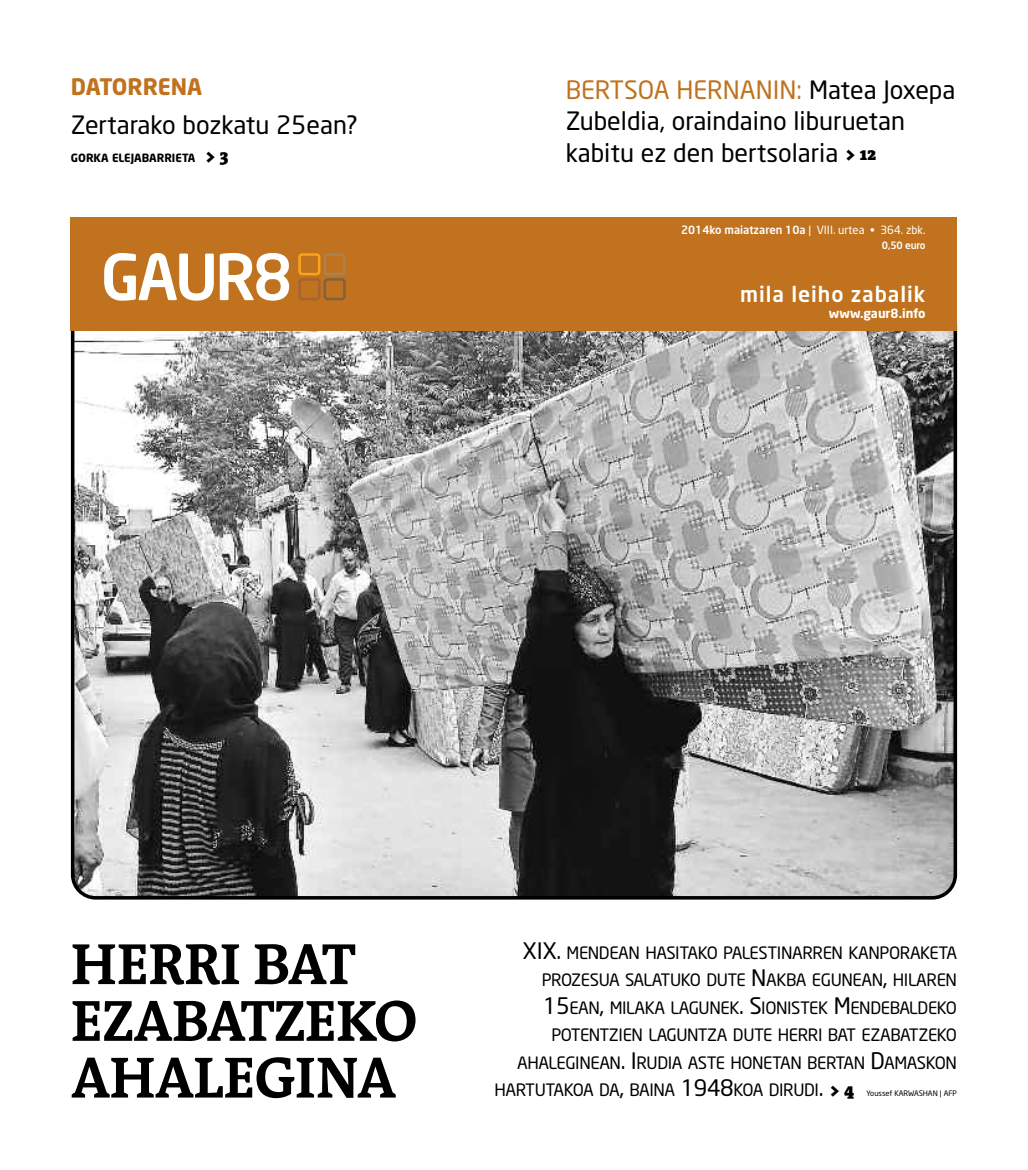
<style>
.page{position:relative;width:1028px;height:1170px;background:#fff}
.page>*{position:absolute;margin:0;border:0;box-sizing:border-box;transform-origin:0 0}
.t1{font:700 58.75px/56.8px "The Antiqua B7";letter-spacing:-.015em;color:#000}
.t2{font:25px/31.2px "Neo Sans";color:#000}
.t3{font:700 22.5px "Neo Sans";letter-spacing:-.01em;color:#c0721e}
.t4{font:500 21.25px "Neo Sans";letter-spacing:.045em;color:#fff}
.t5{font:16.88px "Neo Sans";letter-spacing:-.025em;color:#000}
.t6{font:700 12.5px "Neo Sans";color:#fff}
.t7{font:11.25px "Neo Sans";color:#fff}
.t8{font:700 11.25px "Neo Sans";color:#000}
.t9{font:500 10px "Neo Sans";letter-spacing:-.02em;color:#fff}
.t10{font:7.5px "Neo Sans";color:#000}
.s1{font-family:"The Antiqua B9";font-weight:900;font-size:17.5px}
.s2{color:#c0721e}
.s3{font-weight:500}
.s4{font-size:22.5px}
</style>
<div class="page">
<svg style="left:71px;top:330px;width:886px;height:569px;background:#959595"></svg>
<div style="left:71px;top:217px;width:886px;height:113px;background:#c0721e"></div>
<svg style="left:104px;top:253px;width:110px;height:47px"></svg>
<svg style="left:220px;top:253px;width:69px;height:47px"></svg>
<div style="left:123px;top:276px;width:13px;height:6px;background:#fff"></div>
<div style="left:298px;top:278px;width:22px;height:22px;border:3px solid #a76433;border-radius:3px"></div>
<div style="left:298px;top:253px;width:22px;height:22px;border:3px solid #f9a51b;border-radius:3px"></div>
<div style="left:323px;top:278px;width:23px;height:22px;border:3px solid #816043;border-radius:3px"></div>
<div style="left:323px;top:253px;width:23px;height:22px;border:3px solid #a68351;border-radius:3px"></div>
<h3 class="t3" style="left:71px;top:78px;width:133px">DATORRENA</h3>
<h2 class="t2" style="left:71px;top:111px;width:289px">Zertarako bozkatu 25ean?</h2>
<p class="t8" style="left:71px;top:153px;width:159px">GORKA ELEJABARRIETA <span class="s1">&gt; 3</span></p>
<h2 class="t2" style="left:565px;top:77px;width:391px"><span class="s2">BERTSOA HERNANIN:</span> Matea Joxepa<br>Zubeldia, oraindaino liburuetan kabitu ez den bertsolaria <span class="s1">&gt; 12</span></h2>
<p class="t7" style="left:681px;top:225px;width:246px"><span class="s3">2014ko maiatzaren 10a</span> | VIII. urtea • 364. zbk.</p>
<p class="t9" style="left:882px;top:242px;width:45px">0,50 euro</p>
<p class="t4" style="left:740px;top:285px;width:187px">mila leiho zabalik</p>
<p class="t6" style="left:829px;top:308px;width:98px">www.gaur8.info</p>
<h1 class="t1" style="left:71px;top:942px;width:348px">HERRI BAT<br>EZABATZEKO<br>AHALEGINA</h1>
<p class="t5" style="left:522px;top:946px;width:436px"><span class="s4">XIX.</span> MENDEAN HASITAKO PALESTINARREN KANPORAKETA</p>
<p class="t5" style="left:541px;top:973px;width:417px">PROZESUA SALATUKO DUTE <span class="s4">N</span>AKBA EGUNEAN<span class="s4">,</span> HILAREN</p>
<p class="t5" style="left:543px;top:1001px;width:416px"><span class="s4">15</span>EAN<span class="s4">,</span> MILAKA LAGUNEK<span class="s4">. S</span>IONISTEK <span class="s4">M</span>ENDEBALDEKO</p>
<p class="t5" style="left:551px;top:1028px;width:407px">POTENTZIEN LAGUNTZA DUTE HERRI BAT EZABATZEKO</p>
<p class="t5" style="left:517px;top:1056px;width:441px">AHALEGINEAN<span class="s4">. I</span>RUDIA ASTE HONETAN BERTAN <span class="s4">D</span>AMASKON</p>
<p class="t5" style="left:494px;top:1083px;width:361px">HARTUTAKOA DA<span class="s4">,</span> BAINA <span class="s4">1948</span>KOA DIRUDI<span class="s4">.</span> <span class="s1">&gt; 4</span></p>
<p class="t10" style="left:866px;top:1090px;width:92px">Youssef KARWASHAN | AFP</p>
</div>
